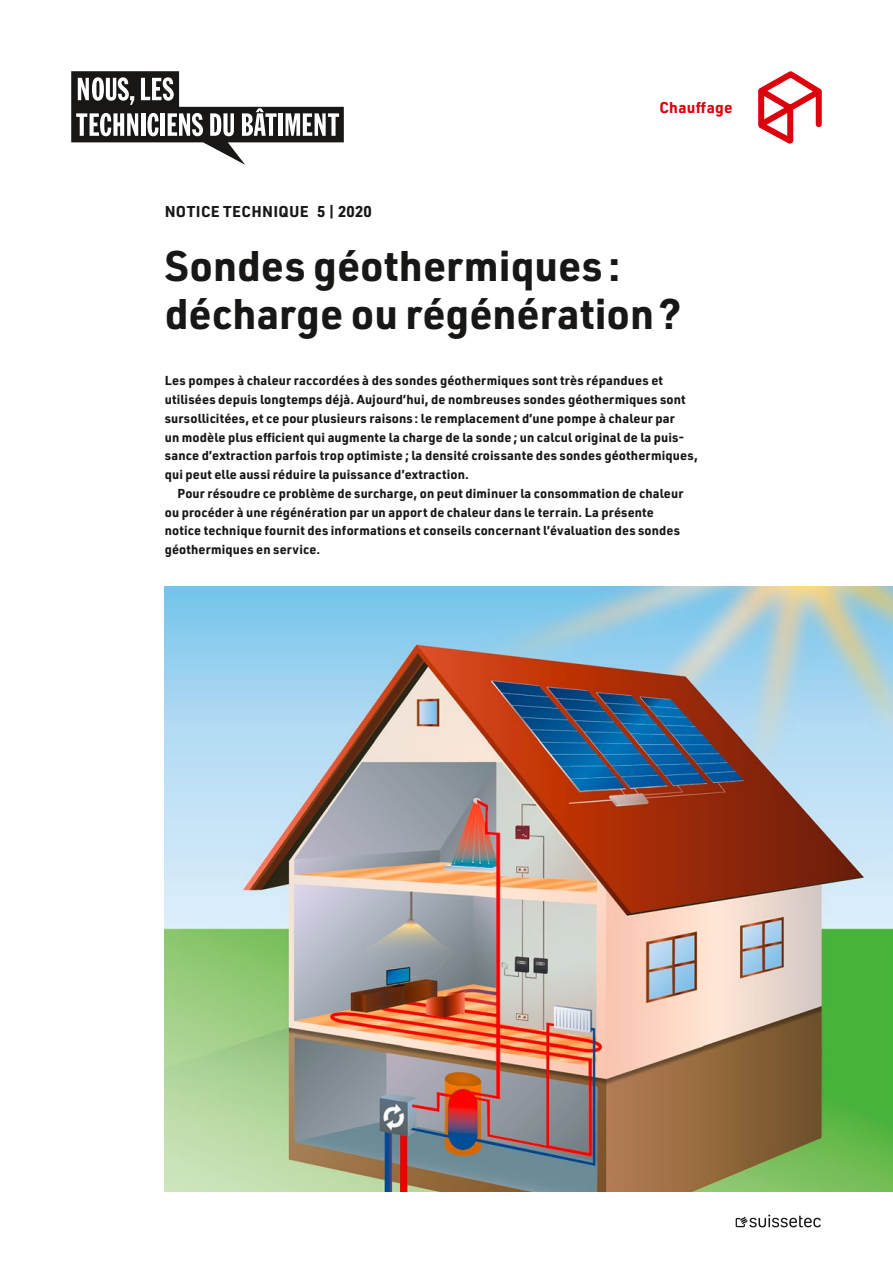
<style>
.page{position:relative;width:893px;height:1263px;background:#fff}
.page>*{position:absolute;margin:0;border:0;box-sizing:border-box;transform-origin:0 0}
.t1{font:700 42px/48px "URWDIN";color:#181716}
.t2{font:700 15.3px "URWDIN";letter-spacing:.02em;color:#181716}
.t3{font:700 15.3px "URWDIN";letter-spacing:.02em;color:#dc030e}
.t4{font:700 12.75px/18.8px "URWDIN";letter-spacing:.01em;color:#181716}
</style>
<div class="page">
<svg style="left:736px;top:1214px;width:85px;height:13px"></svg>
<svg style="left:71px;top:71px;width:273px;height:94px"></svg>
<img style="left:165px;top:586px;width:728px;height:606px">
<svg style="left:758px;top:71px;width:64px;height:73px"></svg>
<p class="t2" style="left:165px;top:201px;width:208px">NOTICE TECHNIQUE 5 | 2020</p>
<p class="t3" style="left:659px;top:97px;width:75px">Chauffage</p>
<h1 class="t1" style="left:165px;top:240px;width:518px">Sondes géothermiques : décharge ou régénération ?</h1>
<p class="t4" style="left:165px;top:371px;width:534px">Les pompes à chaleur raccordées à des sondes géothermiques sont très répandues et utilisées depuis longtemps déjà. Aujourd’hui, de nombreuses sondes géothermiques sont sursollicitées, et ce pour plusieurs raisons : le remplacement d’une pompe à chaleur par<br>un modèle plus efficient qui augmente la charge de la sonde ; un calcul original de la puis&shy;sance d’extraction parfois trop optimiste ; la densité croissante des sondes géothermiques, qui peut elle aussi réduire la puissance d’extraction.</p>
<p class="t4" style="left:165px;top:483px;width:520px;text-indent:13px">Pour résoudre ce problème de surcharge, on peut diminuer la consommation de chaleur ou procéder à une régénération par un apport de chaleur dans le terrain. La présente notice technique fournit des informations et conseils concernant l’évaluation des sondes géothermiques en service.</p>
</div>
